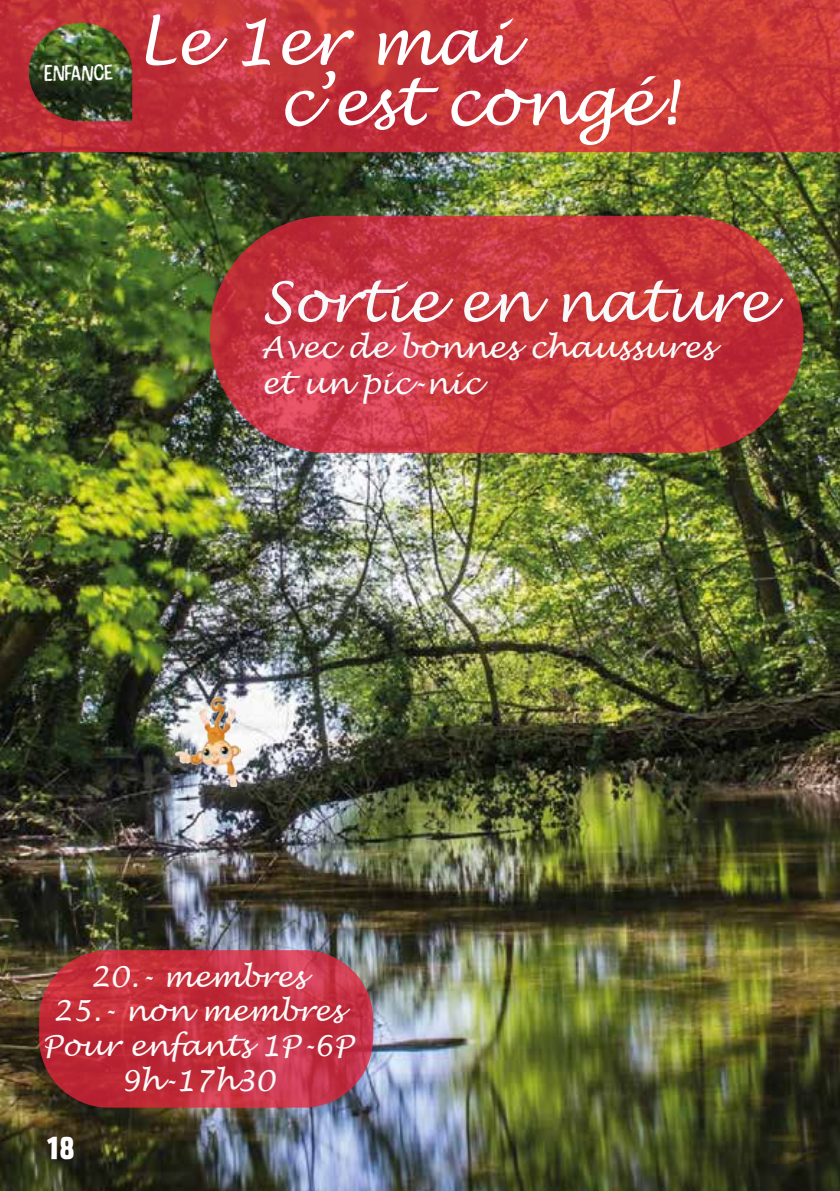
<style>
.page{position:relative;width:840px;height:1191px;background:#fff}
.page>*{position:absolute;margin:0;border:0;box-sizing:border-box;transform-origin:0 0}
.t1{font:italic 62.8px/60.4px "Lucida Handwriting";color:#fff}
.t2{font:italic 54.8px "Lucida Handwriting";color:#f8f9fa}
.t3{font:italic 30.2px/36.4px "Lucida Handwriting";color:#f8f9fa}
.t4{font:italic 28.8px/34.6px "Lucida Handwriting";color:#fafafa;text-align:center}
.t5{font:700 28px "Prater Sans One";color:#fff}
.t6{font:24px "Cotton";color:#fff}
</style>
<div class="page">
<img style="left:0;top:152px;width:839px;height:1039px">
<svg style="left:39px;top:950px;width:334px;height:157px;background:#c42f3f"></svg>
<svg style="left:210px;top:216px;width:593px;height:237px;background:#c7363e"></svg>
<img style="left:176px;top:685px;width:64px;height:101px">
<svg style="left:0;top:0;width:839px;height:152px;background:#bc3738"></svg>
<p class="t6" style="left:44px;top:58px;width:70px">ENFANCE</p>
<h1 class="t1" style="left:277px;top:14px;width:401px;text-indent:-141px">Le 1er mai<br>c’est congé!</h1>
<h2 class="t2" style="left:261px;top:269px;width:509px">Sortie en nature</h2>
<p class="t3" style="left:261px;top:330px;width:453px">Avec de bonnes chaussures et un pic-nic</p>
<p class="t4" style="left:42px;top:960px;width:312px">20.- membres<br>25.- non membres<br>Pour enfants 1P-6P<br>9h-17h30</p>
<p class="t5" style="left:46px;top:1130px;width:30px">18</p>
</div>
